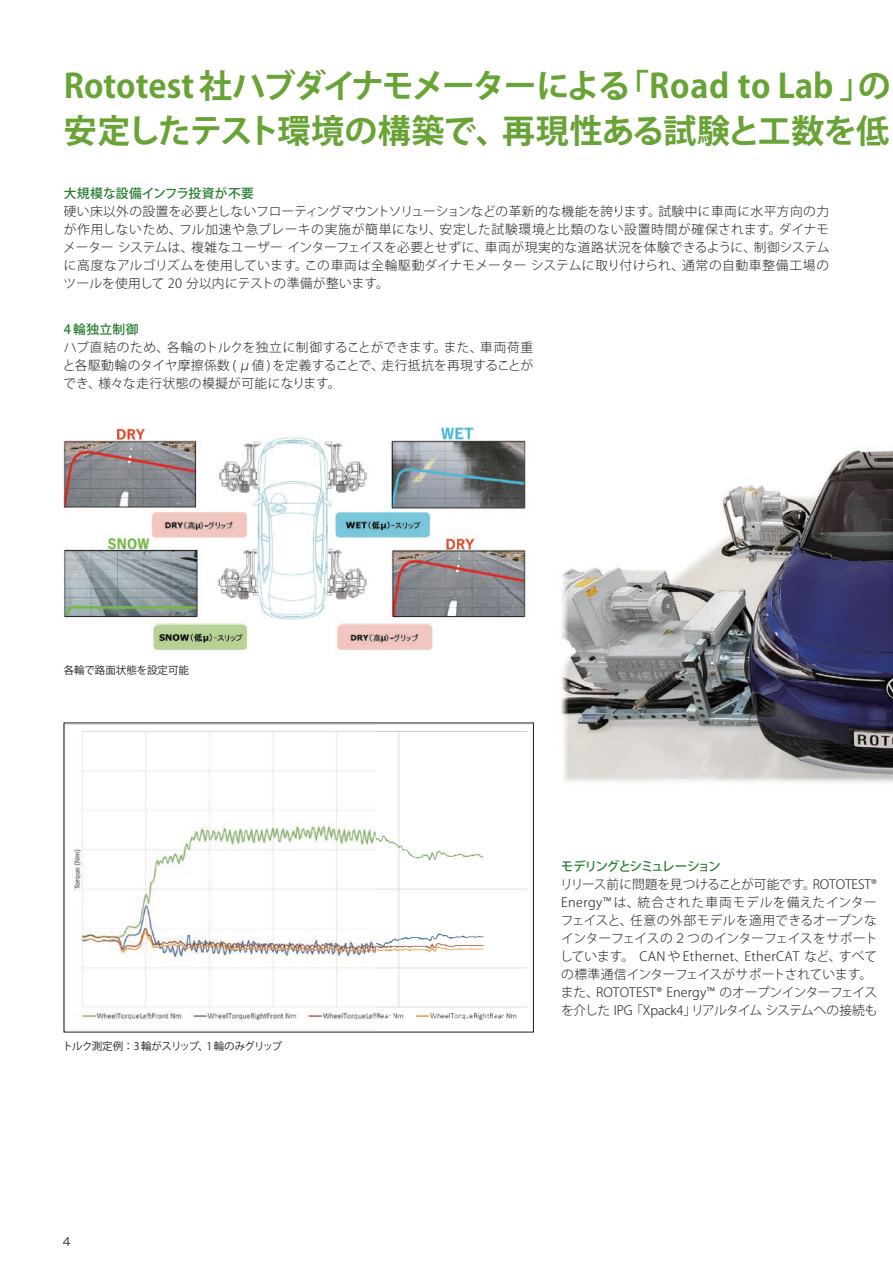
<style>
.page{position:relative;width:893px;height:1263px;background:#fff}
.page>*{position:absolute;margin:0;border:0;box-sizing:border-box;transform-origin:0 0}
.t1{font:700 33px/45px "Koz Go Pr 6 N";letter-spacing:-.02em;color:#68a335}
.t2{font:300 12.75px/18px "Koz Go Pr 6 N";letter-spacing:.005em;color:#231f20;text-align:justify}
.t3{font:500 12.75px "Koz Go Pr 6 N";letter-spacing:.025em;color:#257c2e}
.t4{font:500 12.75px "Koz Go Pr 6 N";letter-spacing:-.12em;color:#257c2e}
.t5{font:500 12.75px "Koz Go Pr 6 N";letter-spacing:-.04em;color:#257c2e}
.t6{font:11.7px "Hira Kaku Std W3";color:#231f20}
.t7{font:10.5px "Koz Go Pr 6 N";letter-spacing:-.07em;color:#231f20}
.t8{font:10.5px "Koz Go Pr 6 N";color:#231f20}
</style>
<div class="page">
<img style="left:63px;top:427px;width:463px;height:223px">
<img style="left:561px;top:448px;width:332px;height:335px">
<img style="left:73px;top:730px;width:454px;height:294px">
<h1 class="t1" style="left:64px;top:64px;width:829px">Rototest 社ハブダイナモメーターによる「Road to Lab 」の安定したテスト環境の構築で、再現性ある試験と工数を低</h1>
<p class="t3" style="left:64px;top:186px;width:192px">大規模な設備インフラ投資が不要</p>
<p class="t2" style="left:63px;top:203px;width:768px">硬い床以外の設置を必要としないフローティングマウントソリューションなどの革新的な機能を誇ります。試験中に車両に水平方向の力が作用しないため、フル加速や急ブレーキの実施が簡単になり、安定した試験環境と比類のない設置時間が確保されます。ダイナモメーター システムは、複雑なユーザー インターフェイスを必要とせずに、車両が現実的な道路状況を体験できるように、制御システムに高度なアルゴリズムを使用しています。この車両は全輪駆動ダイナモメーター システムに取り付けられ、通常の自動車整備工場のツールを使用して 20 分以内にテストの準備が整います。</p>
<p class="t5" style="left:64px;top:322px;width:76px">4 輪独立制御</p>
<p class="t2" style="left:63px;top:339px;width:472px">ハブ直結のため、各輪のトルクを独立に制御することができます。また、車両荷重と各駆動輪のタイヤ摩擦係数 ( μ値 ) を定義することで、走行抵抗を再現することができ、様々な走行状態の模擬が可能になります。</p>
<p class="t8" style="left:64px;top:664px;width:127px">各輪で路面状態を設定可能</p>
<p class="t7" style="left:63px;top:1040px;width:221px">トルク測定例：3 輪がスリップ、1 輪のみグリップ</p>
<p class="t6" style="left:63px;top:1232px;width:9px">4</p>
<p class="t4" style="left:561px;top:859px;width:161px">モデリングとシミュレーション</p>
<p class="t2" style="left:560px;top:875px;width:319px;text-align:left">リリース前に問題を見つけることが可能です。ROTOTEST® Energy™ は、統合された車両モデルを備えたインターフェイスと、任意の外部モデルを適用できるオープンなインターフェイスの２つのインターフェイスをサポートしています。 CAN や Ethernet、EtherCAT など、すべての標準通信インターフェイスがサポートされています。また、ROTOTEST® Energy™ のオープンインターフェイスを介した IPG 「Xpack4」リアルタイム システムへの接続も</p>
</div>
